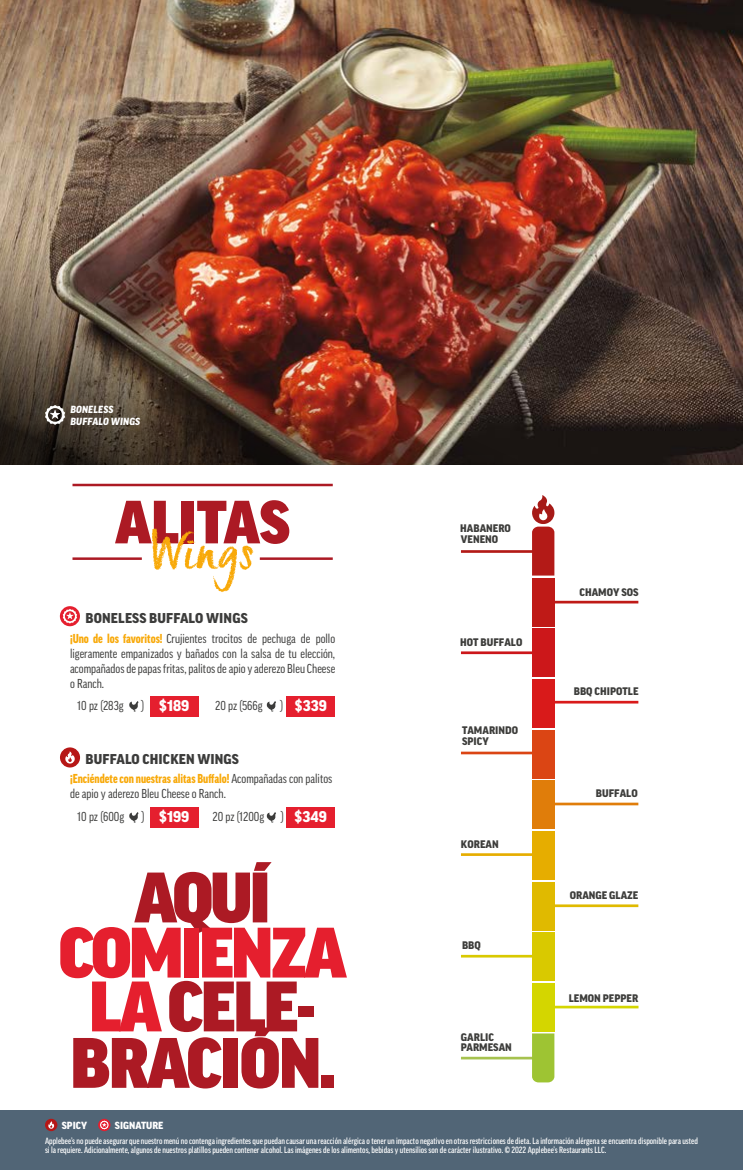
<style>
.page{position:relative;width:743px;height:1170px;background:#fff}
.page>*{position:absolute;margin:0;border:0;box-sizing:border-box;transform-origin:0 0}
.t1{font:900 68.75px/55.1px "Good Pro";letter-spacing:-.05em;color:#ac1a24}
.t2{font:900 58.75px "Good Pro";letter-spacing:-.01em;color:#ac1a24}
.t3{font:900 15px "Good Pro";color:#fff}
.t4{font:900 13.75px "Good Pro";letter-spacing:.01em;color:#3c3c3b}
.t5{font:12.5px/15px "Good Pro Cond News";color:#3c3c3b;text-align:justify}
.t6{font:900 condensed 12.5px "Good Pro";color:#f8a909}
.t7{font:900 10.62px/10.6px "Good Pro";color:#3d3d3b}
.t8{font:italic 900 10px/11.2px "Good Pro";letter-spacing:.01em;color:#fff}
.t9{font:900 10px "Good Pro";color:#fff}
.t10{font:500 condensed 8.75px/8.8px "Good Pro";color:#fff}
.s1{font-family:"Good Pro";font-weight:900;font-stretch:condensed;color:#f8a909}
.s2{font-family:"Good Pro Cond News";font-weight:400;font-stretch:normal;color:#3c3c3b}
.s3{color:#e51f2e}
</style>
<div class="page">
<div style="left:0;top:1110px;width:742px;height:60px;background:#516576"></div>
<img style="left:0;top:0;width:742px;height:465px">
<div style="left:286px;top:696px;width:49px;height:20px;background:#e51f2e"></div>
<div style="left:286px;top:807px;width:49px;height:20px;background:#e51f2e"></div>
<div style="left:150px;top:696px;width:49px;height:20px;background:#e51f2e"></div>
<div style="left:150px;top:807px;width:49px;height:20px;background:#e51f2e"></div>
<hr style="left:72px;top:484px;width:261px;height:2px;background:#ac1a24">
<hr style="left:72px;top:557px;width:70px;height:3px;background:#ac1a24">
<hr style="left:260px;top:557px;width:73px;height:3px;background:#ac1a24">
<svg style="left:98px;top:1119px;width:12px;height:12px"></svg>
<svg style="left:100px;top:1120px;width:9px;height:9px"></svg>
<div style="left:45px;top:1119px;width:12px;height:12px;background:#b61716;border-radius:50%"></div>
<svg style="left:48px;top:1121px;width:6px;height:8px"></svg>
<svg style="left:152px;top:528px;width:101px;height:64px"></svg>
<svg style="left:60px;top:606px;width:20px;height:20px"></svg>
<svg style="left:63px;top:609px;width:14px;height:15px"></svg>
<div style="left:60px;top:747px;width:20px;height:21px;background:#b61716;border-radius:50%"></div>
<svg style="left:65px;top:751px;width:10px;height:13px"></svg>
<img style="left:0;top:240px;width:518px;height:225px">
<svg style="left:45px;top:405px;width:20px;height:20px"></svg>
<svg style="left:129px;top:701px;width:10px;height:11px"></svg>
<svg style="left:129px;top:812px;width:10px;height:11px"></svg>
<svg style="left:266px;top:701px;width:10px;height:11px"></svg>
<svg style="left:266px;top:812px;width:10px;height:11px"></svg>
<hr style="left:461px;top:651px;width:90px;height:3px;background:#cc171a">
<hr style="left:461px;top:550px;width:90px;height:3px;background:#b31a17">
<hr style="left:539px;top:701px;width:99px;height:3px;background:#d91a1a">
<hr style="left:539px;top:601px;width:99px;height:2px;background:#bf1a17">
<hr style="left:553px;top:803px;width:85px;height:2px;background:#e07d0a">
<hr style="left:551px;top:904px;width:87px;height:3px;background:#e0ba00">
<hr style="left:461px;top:1057px;width:87px;height:2px;background:#a6c24f">
<hr style="left:461px;top:752px;width:90px;height:2px;background:#db4514">
<hr style="left:461px;top:853px;width:90px;height:3px;background:#e6ad00">
<hr style="left:461px;top:955px;width:90px;height:3px;background:#d9c900">
<hr style="left:548px;top:1006px;width:90px;height:2px;background:#d4d600">
<div style="left:532px;top:679px;width:22px;height:49px;background:#d91a1a"></div>
<div style="left:532px;top:628px;width:22px;height:49px;background:#cc171a"></div>
<div style="left:532px;top:578px;width:22px;height:48px;background:#bf1a17"></div>
<div style="left:532px;top:730px;width:22px;height:49px;background:#db4514"></div>
<div style="left:532px;top:780px;width:22px;height:49px;background:#e07d0a"></div>
<div style="left:532px;top:831px;width:22px;height:49px;background:#e6ad00"></div>
<div style="left:532px;top:932px;width:22px;height:49px;background:#d9c900"></div>
<div style="left:532px;top:983px;width:22px;height:49px;background:#d4d600"></div>
<div style="left:532px;top:882px;width:22px;height:49px;background:#e0ba00"></div>
<svg style="left:532px;top:1033px;width:22px;height:49px"></svg>
<svg style="left:531px;top:495px;width:23px;height:81px"></svg>
<p class="t8" style="left:70px;top:404px;width:71px">BONELESS<br>BUFFALO WINGS</p>
<h2 class="t2" style="left:115px;top:490px;width:176px">ALITAS</h2>
<h3 class="t4" style="left:86px;top:610px;width:164px">BONELESS BUFFALO WINGS</h3>
<h3 class="t5" style="left:70px;top:631px;width:267px"><span class="s1">¡Uno de los favoritos!</span> Crujientes trocitos de pechuga de pollo ligeramente empanizados y bañados con la salsa de tu elección, acompañados de papas fritas, palitos de apio y aderezo Bleu Cheese o Ranch.</h3>
<h3 class="t5" style="left:78px;top:698px;width:48px">10 pz (283g</h3>
<h3 class="t5" style="left:141px;top:698px;width:4px">)</h3>
<h3 class="t3" style="left:159px;top:698px;width:32px">$189</h3>
<h3 class="t5" style="left:215px;top:698px;width:49px">20 pz (566g</h3>
<h3 class="t5" style="left:280px;top:698px;width:4px">)</h3>
<h3 class="t3" style="left:295px;top:697px;width:33px">$339</h3>
<h3 class="t4" style="left:86px;top:751px;width:155px">BUFFALO CHICKEN WINGS</h3>
<h3 class="t6" style="left:70px;top:771px;width:264px">¡Enciéndete con nuestras alitas Buffalo! <span class="s2">Acompañadas con palitos</span></h3>
<h3 class="t5" style="left:70px;top:786px;width:157px">de apio y aderezo Bleu Cheese o Ranch.</h3>
<h3 class="t5" style="left:78px;top:809px;width:48px">10 pz (600g</h3>
<h3 class="t5" style="left:142px;top:809px;width:4px">)</h3>
<h3 class="t3" style="left:159px;top:809px;width:32px">$199</h3>
<h3 class="t5" style="left:212px;top:809px;width:53px">20 pz (1200g</h3>
<h3 class="t5" style="left:281px;top:809px;width:4px">)</h3>
<h3 class="t3" style="left:294px;top:808px;width:34px">$349</h3>
<h1 class="t1" style="left:134px;top:870px;width:138px">AQUÍ</h1>
<h1 class="t1" style="left:58px;top:925px;width:290px"><span class="s3">COMIENZA<br>LA</span> CELE-<br>BRACIÓN.</h1>
<p class="t9" style="left:62px;top:1120px;width:27px">SPICY</p>
<p class="t9" style="left:115px;top:1120px;width:50px">SIGNATURE</p>
<p class="t7" style="left:460px;top:523px;width:52px">HABANERO<br>VENENO</p>
<p class="t7" style="left:460px;top:637px;width:64px">HOT BUFFALO</p>
<p class="t7" style="left:462px;top:725px;width:58px">TAMARINDO<br>SPICY</p>
<p class="t7" style="left:461px;top:839px;width:39px">KOREAN</p>
<p class="t7" style="left:462px;top:939px;width:20px">BBQ</p>
<p class="t7" style="left:461px;top:1032px;width:52px">GARLIC<br>PARMESAN</p>
<p class="t7" style="left:579px;top:587px;width:61px">CHAMOY SOS</p>
<p class="t7" style="left:573px;top:686px;width:66px">BBQ CHIPOTLE</p>
<p class="t7" style="left:596px;top:788px;width:43px">BUFFALO</p>
<p class="t7" style="left:569px;top:889px;width:70px">ORANGE GLAZE</p>
<p class="t7" style="left:568px;top:993px;width:71px">LEMON PEPPER</p>
<p class="t10" style="left:45px;top:1137px;width:654px">Applebee’s no puede asegurar que nuestro menú no contenga ingredientes que puedan causar una reacción alérgica o tener un impacto negativo en otras restricciones de dieta. La información alérgena se encuentra disponible para usted si la requiere. Adicionalmente, algunos de nuestros platillos pueden contener alcohol. Las imágenes de los alimentos, bebidas y utensilios son de carácter ilustrativo. © 2022 Applebee’s Restaurants LLC.</p>
</div>
